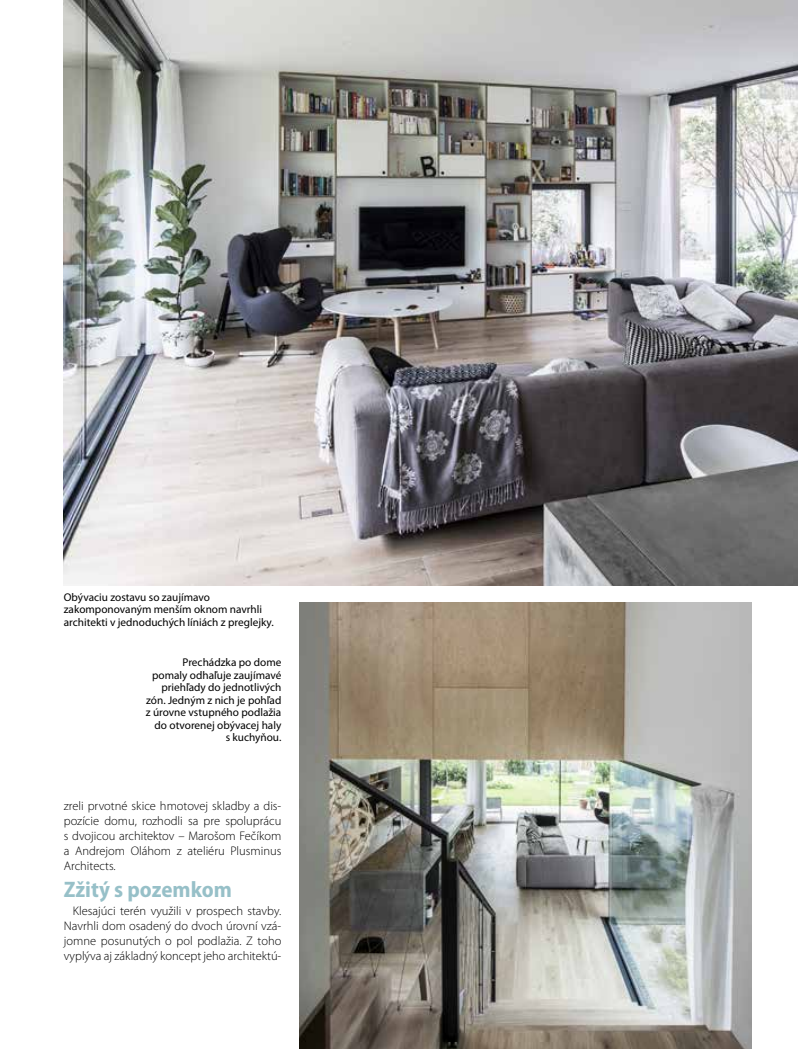
<style>
.page{position:relative;width:798px;height:1049px;background:#fff}
.page>*{position:absolute;margin:0;border:0;box-sizing:border-box;transform-origin:0 0}
.t1{font:700 semi-condensed 22.5px "Myriad Pro";color:#97c0c8}
.t2{font:300 12.5px/15px "Myriad Pro";color:#000;text-align:justify}
.t3{font:11.25px/12.5px "Myriad Pro";color:#000}
</style>
<div class="page">
<img style="left:64px;top:0;width:733px;height:586px">
<img style="left:299px;top:602px;width:452px;height:447px">
<p class="t3" style="left:64px;top:591px;width:211px">Obývaciu zostavu so zaujímavo zakomponovaným menším oknom navrhli architekti v jednoduchých líniách z preglejky.</p>
<p class="t3" style="left:146px;top:656px;width:137px;text-align:right">Prechádzka po dome pomaly odhaľuje zaujímavé priehľady do jednotlivých zón. Jedným z nich je pohľad z úrovne vstupného podlažia do otvorenej obývacej haly<br>s kuchyňou.</p>
<p class="t2" style="left:64px;top:799px;width:219px">zreli prvotné skice hmotovej skladby a dis&shy;pozície domu, rozhodli sa pre spoluprácu s dvojicou architektov – Marošom Fečíkom a Andrejom Oláhom z ateliéru Plusminus Architects.</p>
<h1 class="t1" style="left:64px;top:877px;width:169px">Zžitý s pozemkom</h1>
<p class="t2" style="left:64px;top:904px;width:219px;text-indent:9px">Klesajúci terén využili v prospech stavby.<br>Navrhli dom osadený do dvoch úrovní vzá&shy;jomne posunutých o pol podlažia. Z toho vyplýva aj základný koncept jeho architektú-</p>
</div>
